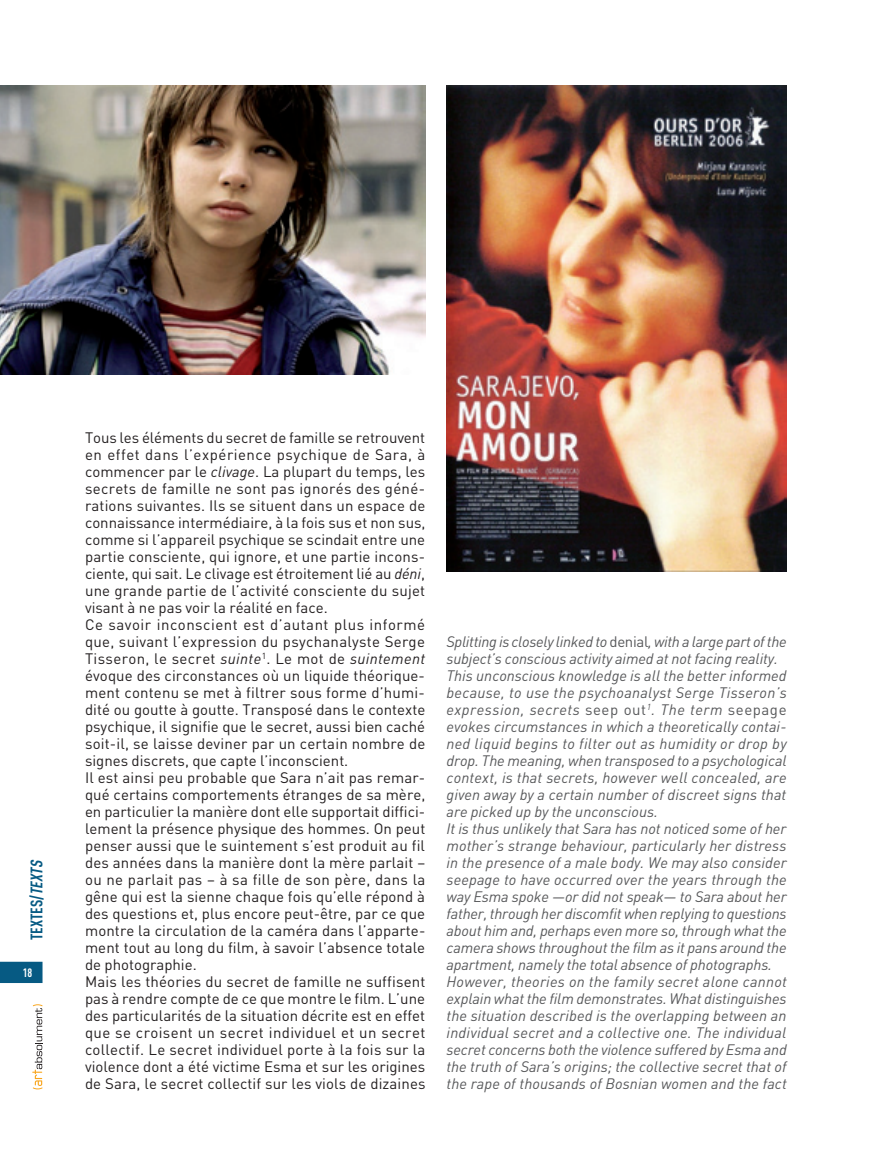
<style>
.page{position:relative;width:893px;height:1149px;background:#fff}
.page>*{position:absolute;margin:0;border:0;box-sizing:border-box;transform-origin:0 0}
.t1{font:700 16.5px "DIN Cond";color:#065a83}
.t2{font:15px/17px "DIN";letter-spacing:.005em;color:#231f20}
.t3{font:italic 15px/17px "DIN";color:#57585a}
.t4{font:700 12px "DIN Cond";color:#fff}
.s1{font-style:italic}
.s2{font-style:normal}
</style>
<div class="page">
<svg style="left:0;top:961px;width:43px;height:21px"></svg>
<svg style="left:32px;top:1004px;width:11px;height:85px"></svg>
<img style="left:0;top:85px;width:425px;height:289px">
<img style="left:446px;top:85px;width:341px;height:486px">
<p class="t1" style="left:27px;top:940px;width:84px;rotate:-90deg">Textes/<span class="s1">texts</span></p>
<p class="t4" style="left:23px;top:964px;width:11px">18</p>
<p class="t2" style="left:85px;top:428px;width:342px">Tous les éléments du secret de famille se retrouvent en effet dans l’expérience psychique de Sara, à commencer par le <span class="s1">clivage</span>. La plupart du temps, les secrets de famille ne sont pas ignorés des géné&shy;rations suivantes. Ils se situent dans un espace de connaissance intermédiaire, à la fois sus et non sus, comme si l’appareil psychique se scindait entre une partie consciente, qui ignore, et une partie incons&shy;ciente, qui sait. Le clivage est étroitement lié au <span class="s1">déni</span>, une grande partie de l’activité consciente du sujet visant à ne pas voir la réalité en face.<br>Ce savoir inconscient est d’autant plus informé que, suivant l’expression du psychanalyste Serge Tisseron, le secret <span class="s1">suinte</span><sup>1</sup>. Le mot de <span class="s1">suintement </span>évoque des circonstances où un liquide théorique&shy;ment contenu se met à filtrer sous forme d’humi&shy;dité ou goutte à goutte. Transposé dans le contexte psychique, il signifie que le secret, aussi bien caché soit-il, se laisse deviner par un certain nombre de signes discrets, que capte l’inconscient.<br>Il est ainsi peu probable que Sara n’ait pas remar&shy;qué certains comportements étranges de sa mère, en particulier la manière dont elle supportait diffici&shy;lement la présence physique des hommes. On peut penser aussi que le suintement s’est produit au fil des années dans la manière dont la mère parlait – ou ne parlait pas – à sa fille de son père, dans la gêne qui est la sienne chaque fois qu’elle répond à des questions et, plus encore peut-être, par ce que montre la circulation de la caméra dans l’apparte&shy;ment tout au long du film, à savoir l’absence totale de photographie.<br>Mais les théories du secret de famille ne suffisent pas à rendre compte de ce que montre le film. L’une des particularités de la situation décrite est en effet que se croisent un secret individuel et un secret collectif. Le secret individuel porte à la fois sur la violence dont a été victime Esma et sur les origines de Sara, le secret collectif sur les viols de dizaines</p>
<p class="t3" style="left:446px;top:632px;width:342px">Splitting is closely linked to <span class="s2">denial</span>, with a large part of the subject’s conscious activity aimed at not facing reality.<br>This unconscious knowledge is all the better informed because, to use the psychoanalyst Serge Tisseron’s expression, secrets <span class="s2">seep out</span><sup>1</sup>. The term <span class="s2">seepage </span>evokes circumstances in which a theoretically contai&shy;ned liquid begins to filter out as humidity or drop by drop. The meaning, when transposed to a psychological context, is that secrets, however well concealed, are given away by a certain number of discreet signs that are picked up by the unconscious.<br>It is thus unlikely that Sara has not noticed some of her mother’s strange behaviour, particularly her distress in the presence of a male body. We may also consider seepage to have occurred over the years through the way Esma spoke —or did not speak— to Sara about her father, through her discomfit when replying to questions about him and, perhaps even more so, through what the camera shows throughout the film as it pans around the apartment, namely the total absence of photographs.<br>However, theories on the family secret alone cannot explain what the film demonstrates. What distinguishes the situation described is the overlapping between an individual secret and a collective one. The individual secret concerns both the violence suffered by Esma and the truth of Sara’s origins; the collective secret that of the rape of thousands of Bosnian women and the fact</p>
</div>
